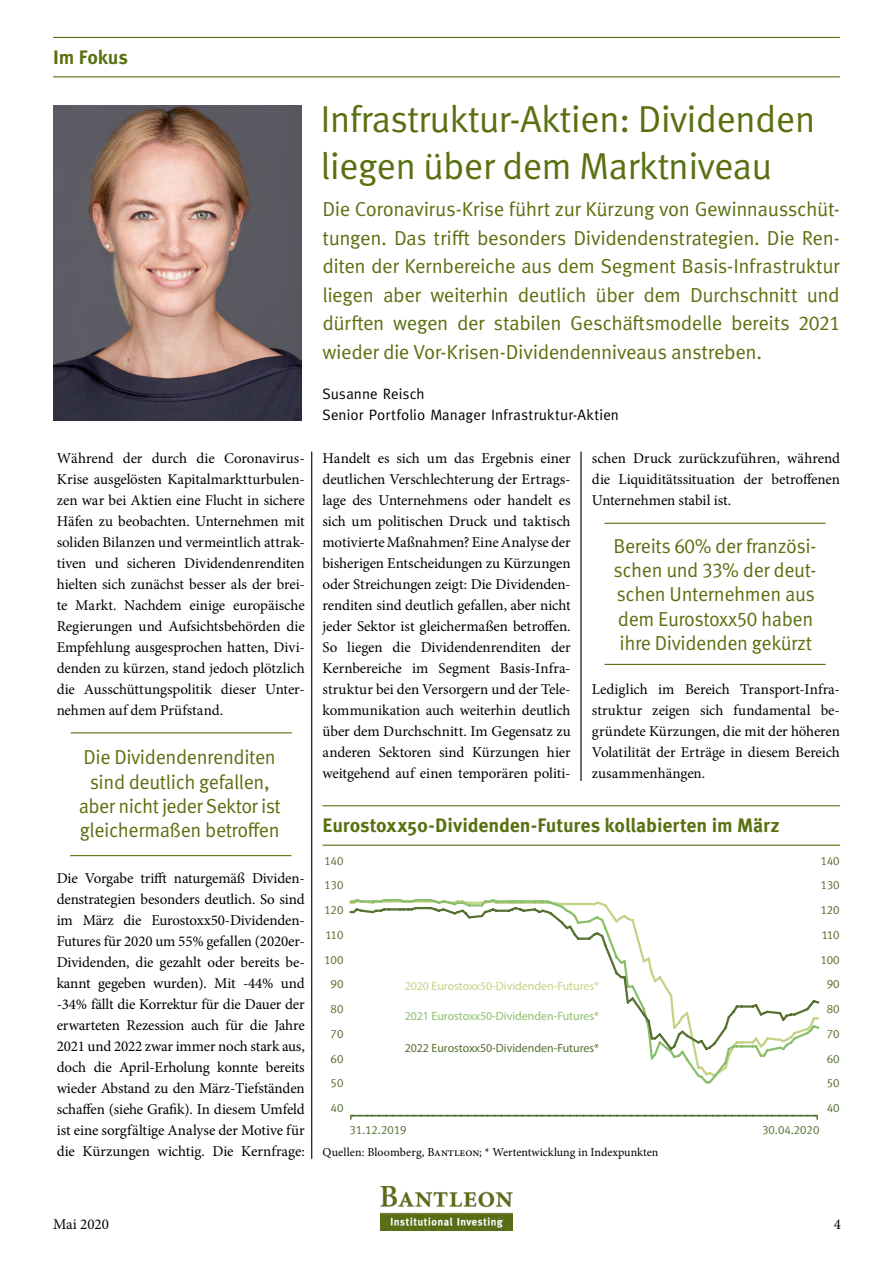
<style>
.page{position:relative;width:893px;height:1263px;background:#fff}
.page>*{position:absolute;margin:0;border:0;box-sizing:border-box;transform-origin:0 0}
.t1{font:37.5px/46.5px "Meta OT Norm";letter-spacing:-.02em;color:#5a7010}
.t2{font:20.25px/24.3px "Meta OT Norm";letter-spacing:-.02em;color:#5a7010;text-align:center}
.t3{font:700 19.5px "Meta OT";letter-spacing:-.01em;color:#5a7010}
.t4{font:15px/21px "Minion Pro";letter-spacing:-.01em;color:#000;text-align:justify}
.t5{font:15px/21px "Meta";letter-spacing:.01em;color:#000}
.t6{font:12px/24.8px "Meta Caps";color:#567031;text-align:center}
.t7{font:12px "Minion Pro";color:#000}
.t8{font:12px "Myriad Pro";color:#c3d386}
.t9{font:12px "Myriad Pro";color:#567031}
.t10{font:12px "Myriad Pro";color:#8abf6d}
.s1{font-family:"Meta Caps"}
</style>
<div class="page">
<img style="left:380px;top:1186px;width:133px;height:44px">
<img style="left:53px;top:106px;width:248px;height:315px">
<hr style="left:53px;top:37px;width:787px;height:1px;background:#5a7010">
<hr style="left:53px;top:76px;width:787px;height:1px;background:#5a7010">
<hr style="left:311px;top:452px;width:1px;height:707px;background:#000">
<hr style="left:580px;top:452px;width:2px;height:329px;background:#000">
<hr style="left:71px;top:732px;width:221px;height:1px;background:#5a7010">
<hr style="left:70px;top:855px;width:221px;height:1px;background:#5a7010">
<hr style="left:605px;top:523px;width:221px;height:1px;background:#5a7010">
<hr style="left:605px;top:664px;width:221px;height:1px;background:#5a7010">
<hr style="left:323px;top:805px;width:517px;height:1px;background:#5a7010">
<hr style="left:323px;top:845px;width:517px;height:1px;background:#5a7010">
<svg style="left:350px;top:1114px;width:468px;height:5px"></svg>
<svg style="left:349px;top:899px;width:419px;height:185px"></svg>
<svg style="left:349px;top:905px;width:471px;height:147px"></svg>
<h3 class="t3" style="left:53px;top:44px;width:76px">Im Fokus</h3>
<p class="t4" style="left:57px;top:447px;width:250px;text-align:left">Während der durch die Coronavirus-- Krise ausgelösten Kapitalmarktturbulen&shy;zen war bei Aktien eine Flucht in sichere Häfen zu beobachten. Unternehmen mit soliden Bilanzen und vermeintlich attrak&shy;tiven und sicheren Dividendenrenditen hielten sich zunächst besser als der brei&shy;te Markt. Nachdem einige europäische Regierungen und Aufsichtsbehörden die Empfehlung ausgesprochen hatten, Divi&shy;denden zu kürzen, stand jedoch plötzlich die Ausschüttungspolitik dieser Unter&shy;nehmen auf dem Prüfstand.</p>
<h2 class="t2" style="left:79px;top:745px;width:204px">Die Dividendenrenditen sind deutlich gefallen, aber nicht jeder Sektor ist gleichermaßen betroffen</h2>
<p class="t4" style="left:57px;top:867px;width:250px;text-align:left">Die Vorgabe trifft naturgemäß Dividen&shy;denstrategien besonders deutlich. So sind im März die Eurostoxx50-Dividenden-- Futures für 2020 um 55% gefallen (2020er-Dividenden, die gezahlt oder bereits be&shy;kannt gegeben wurden). Mit -44% und -34% fällt die Korrektur für die Dauer der erwarteten Rezession auch für die Jahre 2021 und 2022 zwar immer noch stark aus, doch die April-Erholung konnte bereits wieder Abstand zu den März-Tiefständen schaffen (siehe Grafik). In diesem Umfeld ist eine sorgfältige Analyse der Motive für die Kürzungen wichtig. Die Kernfrage:</p>
<h1 class="t1" style="left:320px;top:96px;width:497px">Infrastruktur-Aktien: Dividenden liegen über dem Marktniveau</h1>
<p class="t2" style="left:322px;top:195px;width:519px;line-height:28.5px;text-align:justify">Die Coronavirus-Krise führt zur Kürzung von Gewinnausschüt&shy;tungen. Das trifft besonders Dividendenstrategien. Die Ren&shy;diten der Kernbereiche aus dem Segment Basis-Infrastruktur liegen aber weiterhin deutlich über dem Durchschnitt und dürften wegen der stabilen Geschäftsmodelle bereits <span class="s1">2021 </span>wieder die Vor-Krisen-Dividendenniveaus anstreben.</p>
<p class="t5" style="left:322px;top:383px;width:298px">Susanne Reisch<br>Senior Portfolio Manager Infrastruktur-Aktien</p>
<p class="t4" style="left:323px;top:447px;width:250px">Handelt es sich um das Ergebnis einer deutlichen Verschlechterung der Ertrags&shy;lage des Unternehmens oder handelt es sich um politischen Druck und taktisch motivierte Maßnahmen? Eine Analyse der bisherigen Entscheidungen zu Kürzungen oder Streichungen zeigt: Die Dividenden&shy;renditen sind deutlich gefallen, aber nicht jeder Sektor ist gleichermaßen betroffen.<br>So liegen die Dividendenrenditen der Kernbereiche im Segment Basis-Infra&shy;struktur bei den Versorgern und der Tele&shy;kommunikation auch weiterhin deutlich über dem Durchschnitt. Im Gegensatz zu anderen Sektoren sind Kürzungen hier weitgehend auf einen temporären politi-</p>
<p class="t4" style="left:592px;top:447px;width:250px">schen Druck zurückzuführen, während die Liquiditätssituation der betroffenen Unternehmen stabil ist.</p>
<h2 class="t2" style="left:613px;top:534px;width:205px">Bereits <span class="s1">60</span>% der französi-- schen und <span class="s1">33</span>% der deut&shy;schen Unternehmen aus dem Eurostoxx<span class="s1">50</span> haben ihre Dividenden gekürzt</h2>
<p class="t4" style="left:592px;top:678px;width:250px">Lediglich im Bereich Transport-Infra&shy;struktur zeigen sich fundamental be&shy;gründete Kürzungen, die mit der höheren Volatilität der Erträge in diesem Bereich zusammenhängen.</p>
<h3 class="t3" style="left:323px;top:813px;width:459px">Eurostoxx50-Dividenden-Futures kollabierten im März</h3>
<p class="t6" style="left:324px;top:848px;width:21px">140<br>130<br>120<br>110<br>100<br>90<br>80<br>70<br>60<br>50<br>40</p>
<p class="t8" style="left:405px;top:978px;width:196px">2020 Eurostoxx50-Dividenden-Futures*</p>
<p class="t10" style="left:405px;top:1009px;width:196px">2021 Eurostoxx50-Dividenden-Futures*</p>
<p class="t9" style="left:405px;top:1041px;width:196px">2022 Eurostoxx50-Dividenden-Futures*</p>
<p class="t6" style="left:820px;top:848px;width:21px">140<br>130<br>120<br>110<br>100<br>90<br>80<br>70<br>60<br>50<br>40</p>
<p class="t6" style="left:349px;top:1117px;width:59px">31.12.2019</p>
<p class="t6" style="left:762px;top:1117px;width:59px">30.04.2020</p>
<p class="t7" style="left:323px;top:1144px;width:337px">Quellen: Bloomberg, Bantleon; * Wertentwicklung in Indexpunkten</p>
<p class="t4" style="left:53px;top:1214px;width:57px">Mai 2020</p>
<p class="t4" style="left:834px;top:1214px;width:9px">4</p>
</div>
